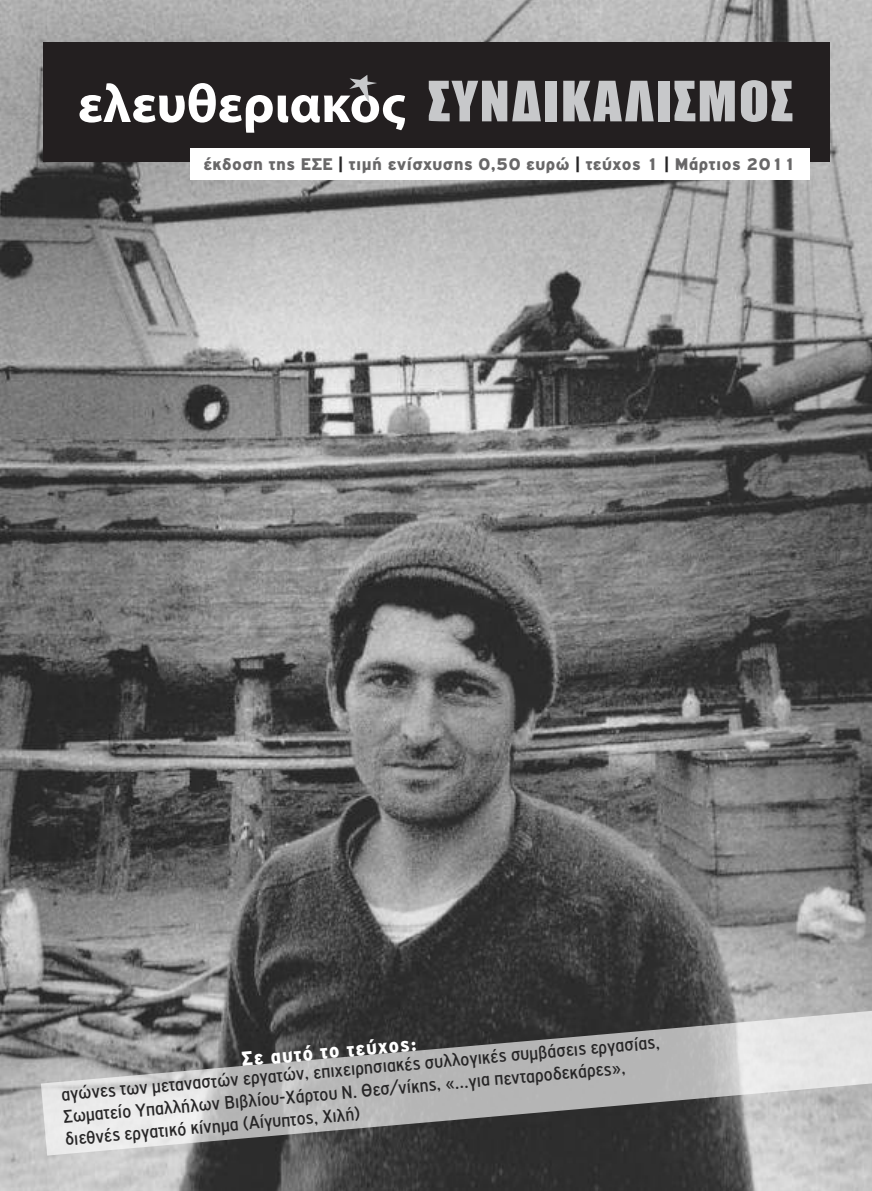
<style>
.page{position:relative;width:872px;height:1191px;background:#fff}
.page>*{position:absolute;margin:0;border:0;box-sizing:border-box;transform-origin:0 0}
.t1{font:900 54px "PF Fusion Sans";letter-spacing:.025em;color:#c7c8ca;scale:1.1 1}
.t2{font:900 21.75px "PF Highway Gothic Cond";color:#fff}
.t3{font:19.5px/22.5px "PF Highway Gothic Cond";color:#272627}
.t4{font:900 18px "PF Highway Gothic";letter-spacing:.025em;color:#686768}
.s1{font-family:"Myriad Pro";font-weight:700;color:#fff}
.s2{color:#272627}
</style>
<div class="page">
<img style="left:0;top:0;width:872px;height:1191px">
<div style="left:43px;top:43px;width:786px;height:119px;background:#231f20"></div>
<svg style="left:349px;top:75px;width:28px;height:28px"></svg>
<div style="left:190px;top:148px;width:619px;height:32px;background:#fff"></div>
<img style="left:41px;top:1010px;width:831px;height:145px">
<h1 class="t1" style="left:78px;top:68px;width:651px"><span class="s1">ελευθεριακος</span> ΣΥΝ∆ΙΚΑΛΙΣΜΟΣ</h1>
<p class="t4" style="left:203px;top:154px;width:594px">έκδοση της ΕΣΕ <span class="s2">|</span> τιμή ενίσχυσης 0,50 ευρώ <span class="s2">|</span> τεύχος 1 <span class="s2">|</span> Μάρτιος 2011</p>
<p class="t3" style="left:60px;top:1083px;width:602px;rotate:-5deg">αγώνες των μεταναστών εργατών, επιχειρησιακές συλλογικές συμβάσεις εργασίας,<br>Σωματείο Υπαλλήλων Βιβλίου-Χάρτου Ν. Θεσ/νίκης, «...για πενταροδεκάρες», διεθνές εργατικό κίνημα (Αίγυπτος, Χιλή)</p>
<p class="t2" style="left:240px;top:1047px;width:177px;rotate:-5deg">Σε αυτό το τεύχος:</p>
</div>
